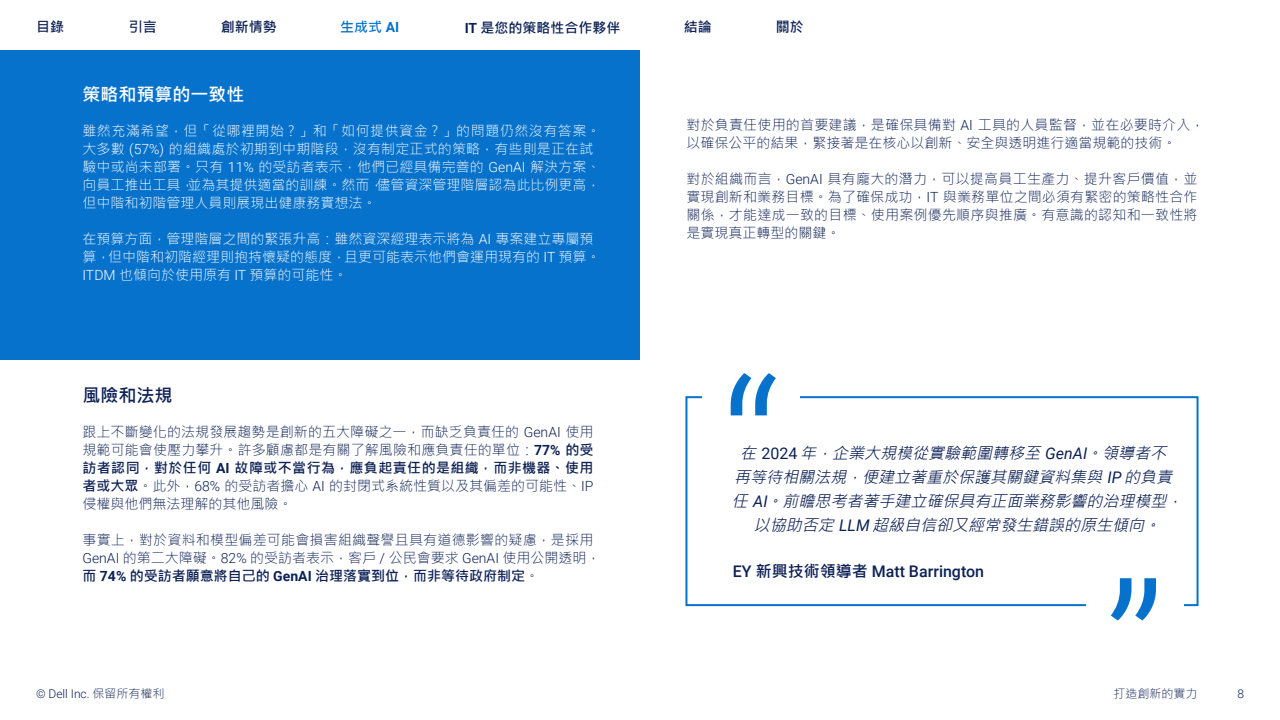
<style>
.page{position:relative;width:1280px;height:720px;background:#fff}
.page>*{position:absolute;margin:0;border:0;box-sizing:border-box;transform-origin:0 0}
.t1{font:300 200px "Roboto";color:#0672cb}
.t2{font:700 18px "Microsoft Jheng Hei";color:#fff}
.t3{font:700 18px "Microsoft Jheng Hei";color:#0d2155}
.t4{font:italic 16px/24px "Microsoft Jheng Hei";color:#0d2155;text-align:center}
.t5{font:500 16px "Roboto";color:#0d2155}
.t6{font:300 14px/18px "Microsoft Jheng Hei";letter-spacing:.01em;color:#0d2155}
.t7{font:300 14px/18px "Microsoft Jheng Hei";color:#fff}
.t8{font:700 14px "Microsoft Jheng Hei";color:#0d2155}
.t9{font:700 14px "Microsoft Jheng Hei";color:#0672cb}
.t10{font:300 12px "Roboto";color:#0d2155}
.t11{font:300 12px "Microsoft Jheng Hei";color:#0d2155}
.s1{font-family:"Roboto"}
.s2{font-family:"Roboto";font-weight:700}
.s3{font-weight:700}
.s4{font-family:"Roboto";font-style:normal}
.s5{font-family:"Microsoft Jheng Hei";font-weight:700}
.s6{font-family:"Microsoft Jheng Hei"}
</style>
<div class="page">
<div style="left:685px;top:396px;width:514px;height:210px;border:2px solid #0672cb"></div>
<div style="left:0;top:50px;width:640px;height:310px;background:#0672cb"></div>
<div style="left:1086px;top:574px;width:98px;height:63px;background:#fff"></div>
<div style="left:702px;top:364px;width:98px;height:64px;background:#fff"></div>
<p class="t8" style="left:36px;top:18px;width:29px">目錄</p>
<p class="t8" style="left:129px;top:18px;width:29px">引言</p>
<p class="t8" style="left:221px;top:18px;width:58px">創新情勢</p>
<p class="t9" style="left:340px;top:18px;width:60px">生成式 <span class="s1">AI</span></p>
<p class="t8" style="left:465px;top:19px;width:157px"><span class="s1">IT</span> 是您的策略性合作夥伴</p>
<p class="t8" style="left:684px;top:18px;width:29px">結論</p>
<p class="t8" style="left:776px;top:18px;width:29px">關於</p>
<p class="t2" style="left:82px;top:83px;width:163px">策略和預算的一致性</p>
<p class="t7" style="left:82px;top:122px;width:520px">雖然充滿希望，但「從哪裡開始？」和「如何提供資金？」的問題仍然沒有答案。大多數 <span class="s1">(57%)</span> 的組織處於初期到中期階段，沒有制定正式的策略，有些則是正在試驗中或尚未部署。只有 <span class="s1">11%</span> 的受訪者表示，他們已經具備完善的 <span class="s1">GenAI</span> 解決方案、向員工推出工具，並為其提供適當的訓練。然而，儘管資深管理階層認為此比例更高，但中階和初階管理人員則展現出健康務實想法。</p>
<p class="t7" style="left:82px;top:230px;width:520px">在預算方面，管理階層之間的緊張升高：雖然資深經理表示將為 <span class="s1">AI</span> 專案建立專屬預算，但中階和初階經理則抱持懷疑的態度，且更可能表示他們會運用現有的 <span class="s1">IT</span> 預算。<br><span class="s1">ITDM</span> 也傾向於使用原有 <span class="s1">IT</span> 預算的可能性。</p>
<p class="t3" style="left:82px;top:384px;width:91px">風險和法規</p>
<p class="t6" style="left:82px;top:423px;width:513px;text-align:justify">跟上不斷變化的法規發展趨勢是創新的五大障礙之一，而缺乏負責任的 <span class="s1">GenAI</span> 使用規範可能會使壓力攀升。許多顧慮都是有關了解風險和應負責任的單位：<span class="s2">77%</span> <span class="s3">的受訪者認同，對於任何</span> <span class="s2">AI</span> <span class="s3">故障或不當行為，應負起責任的是組織，而非機器、使用者或大眾</span>。此外，<span class="s1">68%</span> 的受訪者擔心 <span class="s1">AI</span> 的封閉式系統性質以及其偏差的可能性、<span class="s1">IP</span>侵權與他們無法理解的其他風險。</p>
<p class="t6" style="left:82px;top:531px;width:520px">事實上，對於資料和模型偏差可能會損害組織聲譽且具有道德影響的疑慮，是採用<br><span class="s1">GenAI</span> 的第二大障礙。<span class="s1">82%</span> 的受訪者表示，客戶 <span class="s1">/</span> 公民會要求 <span class="s1">GenAI</span> 使用公開透明，<span class="s3">而</span> <span class="s2">74%</span> <span class="s3">的受訪者願意將自己的</span> <span class="s2">GenAI</span> <span class="s3">治理落實到位，而非等待政府制定</span>。</p>
<p class="t6" style="left:686px;top:115px;width:520px">對於負責任使用的首要建議，是確保具備對 <span class="s1">AI</span> 工具的人員監督，並在必要時介入，以確保公平的結果，緊接著是在核心以創新、安全與透明進行適當規範的技術。</p>
<p class="t6" style="left:686px;top:169px;width:513px;text-align:justify">對於組織而言，<span class="s1">GenAI</span> 具有龐大的潛力，可以提高員工生產力、提升客戶價值，並實現創新和業務目標。為了確保成功，<span class="s1">IT</span> 與業務單位之間必須有緊密的策略性合作關係，才能達成一致的目標、使用案例優先順序與推廣。有意識的認知和一致性將是實現真正轉型的關鍵。</p>
<p class="t1" style="left:721px;top:314px;width:61px">“</p>
<p class="t4" style="left:732px;top:441px;width:456px">在 <span class="s4">2 0 2 4</span> 年，企業大規模從實驗範圍轉移至 <span class="s1">G e nA I</span> 。領導者不<br>再等待相關法規，便建立著重於保護其關鍵資料集與 <span class="s1">I P</span> 的負責任 <span class="s1">A I</span> 。前瞻思考者著手建立確保具有正面業務影響的治理模型，以協助否定 <span class="s1">L L M</span> 超級自信卻又經常發生錯誤的原生傾向。</p>
<p class="t5" style="left:733px;top:560px;width:253px">EY <span class="s5">新興技術領導者</span> Matt Barrington</p>
<p class="t1" style="left:1166px;top:680px;width:61px;rotate:-180deg">“</p>
<p class="t10" style="left:36px;top:685px;width:130px">© Dell Inc. <span class="s6">保留所有權利</span></p>
<p class="t11" style="left:1114px;top:686px;width:85px">打造創新的實力</p>
<p class="t10" style="left:1237px;top:685px;width:8px">8</p>
</div>
